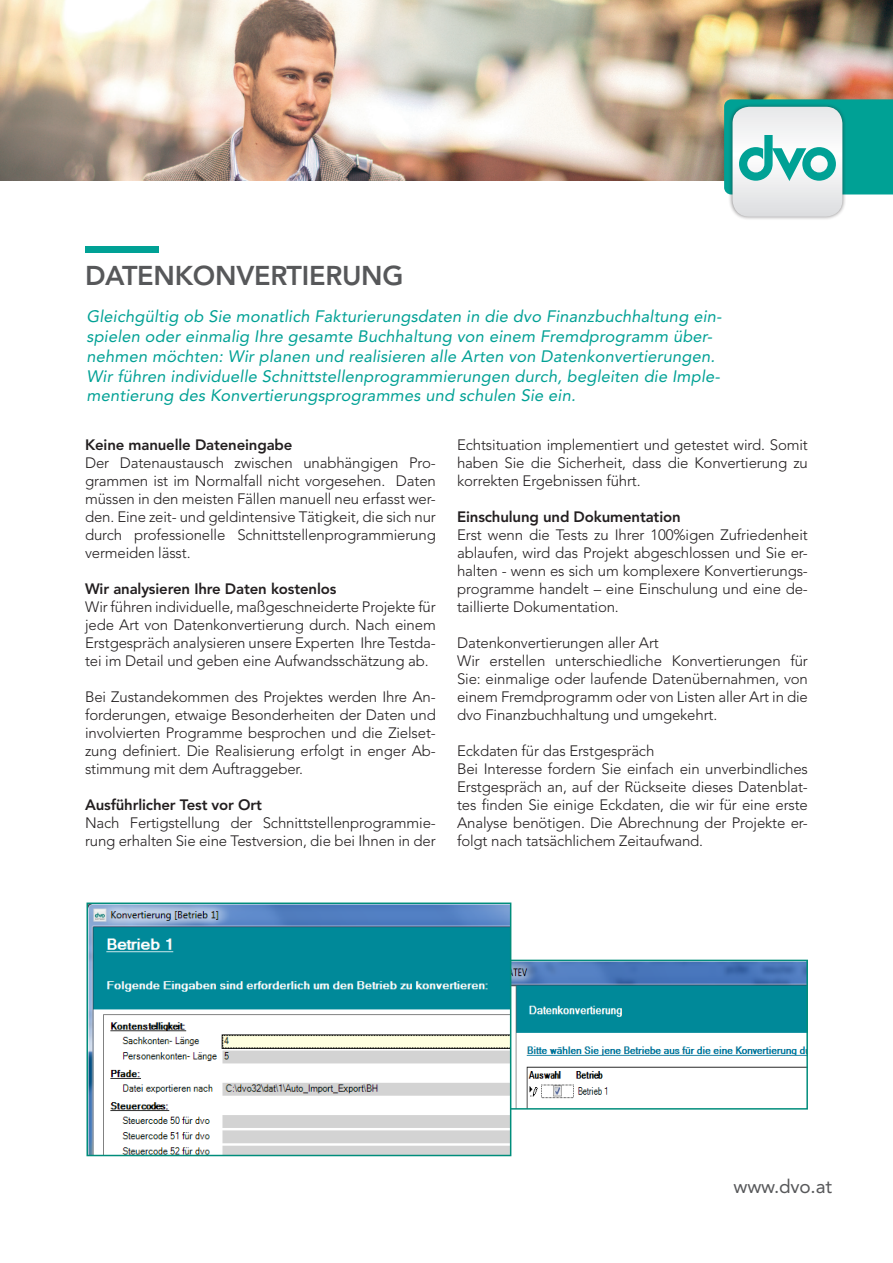
<style>
.page{position:relative;width:893px;height:1263px;background:#fff}
.page>*{position:absolute;margin:0;border:0;box-sizing:border-box;transform-origin:0 0}
.Headline_Groß_18pt_A{font:800 27px "Avenir";letter-spacing:-.01em;color:#57585a}
.BOX_Fließtext{font:19.05px "Avenir";letter-spacing:-.01em;color:#57585a}
.Einleitungstext_11pt{font:italic 16.5px/19.8px "Avenir";letter-spacing:.01em;color:#00a195}
.Fließtext_10pt_Block{font:300 15px/18px "Avenir";letter-spacing:-.01em;color:#231f20;text-align:justify}
.Fließtext_10pt_Block-2{font:800 15px "Avenir";letter-spacing:-.01em;color:#231f20}
</style>
<div class="page">
<img style="left:0;top:0;width:893px;height:181px">
<div style="left:728px;top:103px;width:118px;height:117px;background:#231f20;opacity:.5"></div>
<div style="left:732px;top:107px;width:110px;height:110px;background:#e2e3e5;border-radius:17px"></div>
<svg style="left:724px;top:99px;width:169px;height:95px"></svg>
<div style="left:85px;top:246px;width:74px;height:7px;background:#00a195"></div>
<img style="left:511px;top:963px;width:294px;height:143px">
<div style="left:406px;top:960px;width:402px;height:149px;border:2px solid #008d7b"></div>
<img style="left:89px;top:905px;width:419px;height:248px">
<div style="left:86px;top:902px;width:425px;height:254px;border:2px solid #008d7b"></div>
<p class="Headline_Groß_18pt_A" style="left:85px;top:260px;width:320px">DATENKONVERTIERUNG</p>
<p class="Einleitungstext_11pt" style="left:86px;top:307px;width:637px">Gleichgültig ob Sie monatlich Fakturierungsdaten in die dvo Finanzbuchhaltung ein&shy;spielen oder einmalig Ihre gesamte Buchhaltung von einem Fremdprogramm über&shy;nehmen möchten: Wir planen und realisieren alle Arten von Datenkonvertierungen.<br>Wir führen individuelle Schnittstellenprogrammierungen durch, begleiten die Imple&shy;mentierung des Konvertierungsprogrammes und schulen Sie ein.</p>
<p class="Fließtext_10pt_Block-2" style="left:85px;top:436px;width:209px">Keine manuelle Dateneingabe</p>
<p class="Fließtext_10pt_Block" style="left:85px;top:454px;width:352px">Der Datenaustausch zwischen unabhängigen Pro&shy;grammen ist im Normalfall nicht vorgesehen. Daten müssen in den meisten Fällen manuell neu erfasst wer&shy;den. Eine zeit- und geldintensive Tätigkeit, die sich nur durch professionelle Schnittstellenprogrammierung vermeiden lässt.</p>
<p class="Fließtext_10pt_Block-2" style="left:85px;top:580px;width:253px">Wir analysieren Ihre Daten kostenlos</p>
<p class="Fließtext_10pt_Block" style="left:85px;top:598px;width:352px">Wir führen individuelle, maßgeschneiderte Projekte für jede Art von Datenkonvertierung durch. Nach einem Erstgespräch analysieren unsere Experten Ihre Testda&shy;tei im Detail und geben eine Aufwandsschätzung ab.</p>
<p class="Fließtext_10pt_Block" style="left:85px;top:688px;width:352px">Bei Zustandekommen des Projektes werden Ihre An&shy;forderungen, etwaige Besonderheiten der Daten und involvierten Programme besprochen und die Zielset&shy;zung definiert. Die Realisierung erfolgt in enger Ab&shy;stimmung mit dem Auftraggeber.</p>
<p class="Fließtext_10pt_Block-2" style="left:85px;top:796px;width:179px">Ausführlicher Test vor Ort</p>
<p class="Fließtext_10pt_Block" style="left:85px;top:814px;width:352px">Nach Fertigstellung der Schnittstellenprogrammie&shy;rung erhalten Sie eine Testversion, die bei Ihnen in der</p>
<p class="Fließtext_10pt_Block" style="left:457px;top:436px;width:352px">Echtsituation implementiert und getestet wird. Somit haben Sie die Sicherheit, dass die Konvertierung zu korrekten Ergebnissen führt.</p>
<p class="Fließtext_10pt_Block-2" style="left:457px;top:508px;width:225px">Einschulung und Dokumentation</p>
<p class="Fließtext_10pt_Block" style="left:457px;top:526px;width:352px">Erst wenn die Tests zu Ihrer 100%igen Zufriedenheit ablaufen, wird das Projekt abgeschlossen und Sie er&shy;halten - wenn es sich um komplexere Konvertierungs&shy;programme handelt – eine Einschulung und eine de&shy;taillierte Dokumentation.</p>
<p class="Fließtext_10pt_Block" style="left:457px;top:634px;width:203px">Datenkonvertierungen aller Art</p>
<p class="Fließtext_10pt_Block" style="left:457px;top:652px;width:352px">Wir erstellen unterschiedliche Konvertierungen für Sie: einmalige oder laufende Datenübernahmen, von einem Fremdprogramm oder von Listen aller Art in die dvo Finanzbuchhaltung und umgekehrt.</p>
<p class="Fließtext_10pt_Block" style="left:457px;top:742px;width:199px">Eckdaten für das Erstgespräch</p>
<p class="Fließtext_10pt_Block" style="left:457px;top:760px;width:352px">Bei Interesse fordern Sie einfach ein unverbindliches Erstgespräch an, auf der Rückseite dieses Datenblat&shy;tes finden Sie einige Eckdaten, die wir für eine erste Analyse benötigen. Die Abrechnung der Projekte er&shy;folgt nach tatsächlichem Zeitaufwand.</p>
<p class="BOX_Fließtext" style="left:733px;top:1175px;width:100px">www.dvo.at</p>
</div>
